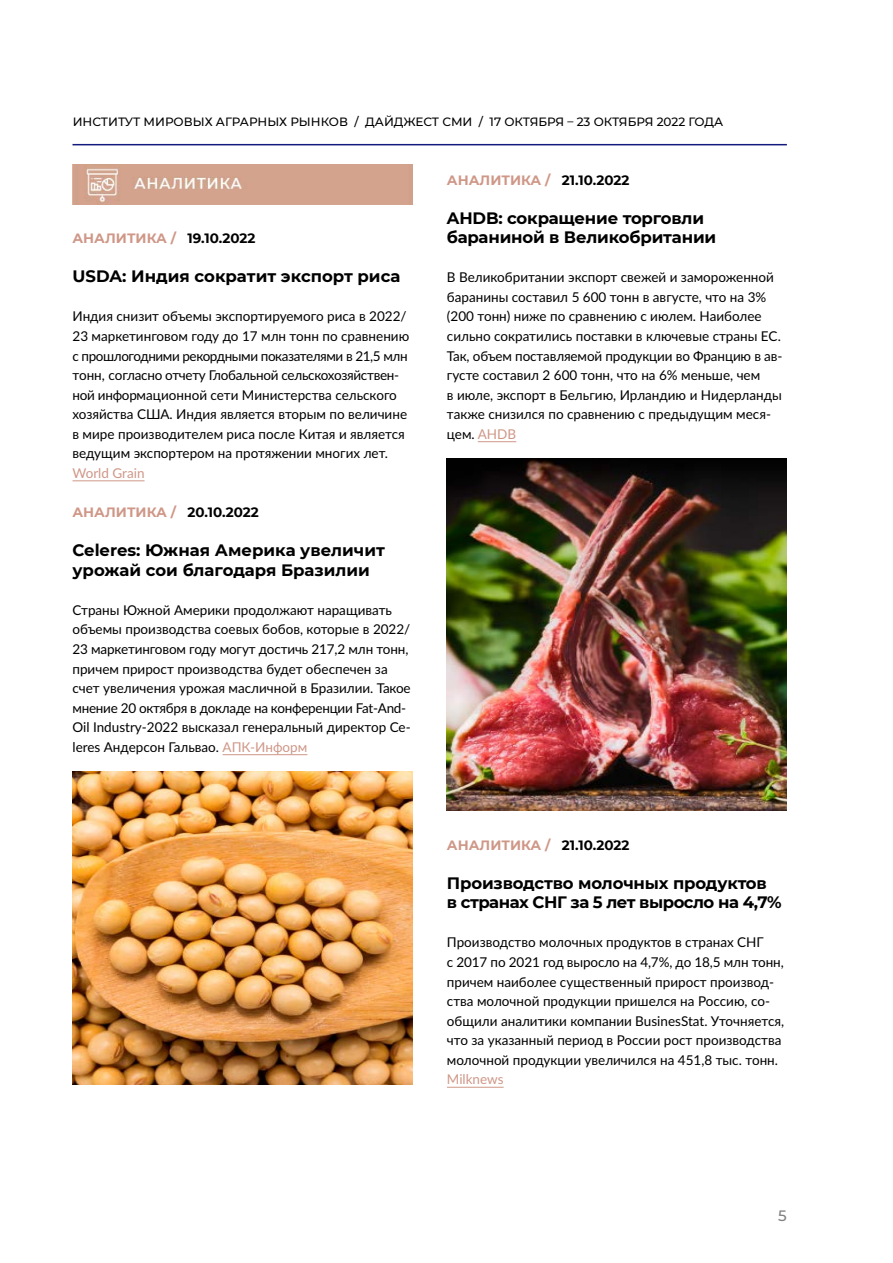
<style>
.page{position:relative;width:893px;height:1263px;background:#fff}
.page>*{position:absolute;margin:0;border:0;box-sizing:border-box;transform-origin:0 0}
.t1{font:700 16.5px/19.5px "Montserrat";letter-spacing:-.01em;color:#000}
.t2{font:500 15px "Montserrat";color:#817f7e}
.t3{font:13.5px/19.5px "Lato";color:#000}
.t4{font:700 13.5px "Montserrat";color:#cf9787}
.t5{font:13.5px "Lato";color:#cf9787}
.t6{font:500 12px "Montserrat";color:#000}
.s1{color:#000}
.s2{color:#cf9787}
</style>
<div class="page">
<img style="left:72px;top:165px;width:341px;height:39px">
<hr style="left:72px;top:144px;width:715px;height:1px;background:#131a7d">
<hr style="left:72px;top:480px;width:73px;height:1px;background:#cf9787">
<hr style="left:223px;top:754px;width:84px;height:1px;background:#cf9787">
<hr style="left:447px;top:1087px;width:57px;height:1px;background:#cf9787">
<hr style="left:478px;top:441px;width:38px;height:1px;background:#cf9787">
<img style="left:72px;top:771px;width:340px;height:313px">
<img style="left:447px;top:458px;width:340px;height:352px">
<p class="t6" style="left:73px;top:113px;width:652px">ИНСТИТУТ МИРОВЫХ АГРАРНЫХ РЫНКОВ / ДАЙДЖЕСТ СМИ / 17 ОКТЯБРЯ – 23 ОКТЯБРЯ 2022 ГОДА</p>
<p class="t4" style="left:72px;top:229px;width:184px">АНАЛИТИКА / <span class="s1">19.10.2022</span></p>
<p class="t1" style="left:72px;top:266px;width:329px">USDA: Индия сократит экспорт риса</p>
<p class="t3" style="left:72px;top:306px;width:338px">Индия снизит объемы экспортируемого риса в 2022/ 23 маркетинговом году до 17 млн тонн по сравнению с прошлогодними рекордными показателями в 21,5 млн тонн, согласно отчету Глобальной сельскохозяйствен&shy;ной информационной сети Министерства сельского хозяйства США. Индия является вторым по величине в мире производителем риса после Китая и является ведущим экспортером на протяжении многих лет.</p>
<p class="t5" style="left:72px;top:463px;width:74px">World Grain</p>
<p class="t4" style="left:72px;top:503px;width:188px">АНАЛИТИКА / <span class="s1">20.10.2022</span></p>
<p class="t1" style="left:72px;top:540px;width:314px">Celeres: Южная Америка увеличит урожай сои благодаря Бразилии</p>
<p class="t3" style="left:72px;top:600px;width:340px">Страны Южной Америки продолжают наращивать объемы производства соевых бобов, которые в 2022/ 23 маркетинговом году могут достичь 217,2 млн тонн, причем прирост производства будет обеспечен за счет увеличения урожая масличной в Бразилии. Такое мнение 20 октября в докладе на конференции Fat-And-Oil Industry-2022 высказал генеральный директор Ce&shy;leres Андерсон Гальвао. <span class="s2">АПК-Информ</span></p>
<p class="t4" style="left:447px;top:170px;width:184px">АНАЛИТИКА / <span class="s1">21.10.2022</span></p>
<p class="t1" style="left:447px;top:207px;width:271px">AHDB: сокращение торговли бараниной в Великобритании</p>
<p class="t3" style="left:447px;top:267px;width:337px">В Великобритании экспорт свежей и замороженной баранины составил 5 600 тонн в августе, что на 3% (200 тонн) ниже по сравнению с июлем. Наиболее сильно сократились поставки в ключевые страны ЕС.<br>Так, объем поставляемой продукции во Францию в ав&shy;густе составил 2 600 тонн, что на 6% меньше, чем<br>в июле, экспорт в Бельгию, Ирландию и Нидерланды также снизился по сравнению с предыдущим меся&shy;цем. <span class="s2">AHDB</span></p>
<p class="t4" style="left:447px;top:835px;width:184px">АНАЛИТИКА / <span class="s1">21.10.2022</span></p>
<p class="t1" style="left:447px;top:872px;width:336px">Производство молочных продуктов<br>в странах СНГ за 5 лет выросло на 4,7%</p>
<p class="t3" style="left:447px;top:932px;width:339px">Производство молочных продуктов в странах СНГ<br>с 2017 по 2021 год выросло на 4,7%, до 18,5 млн тонн, причем наиболее существенный прирост производ&shy;ства молочной продукции пришелся на Россию, со&shy;общили аналитики компании BusinesStat. Уточняется, что за указанный период в России рост производства молочной продукции увеличился на 451,8 тыс. тонн.</p>
<p class="t5" style="left:447px;top:1070px;width:58px">Milknews</p>
<p class="t2" style="left:778px;top:1205px;width:10px">5</p>
</div>
